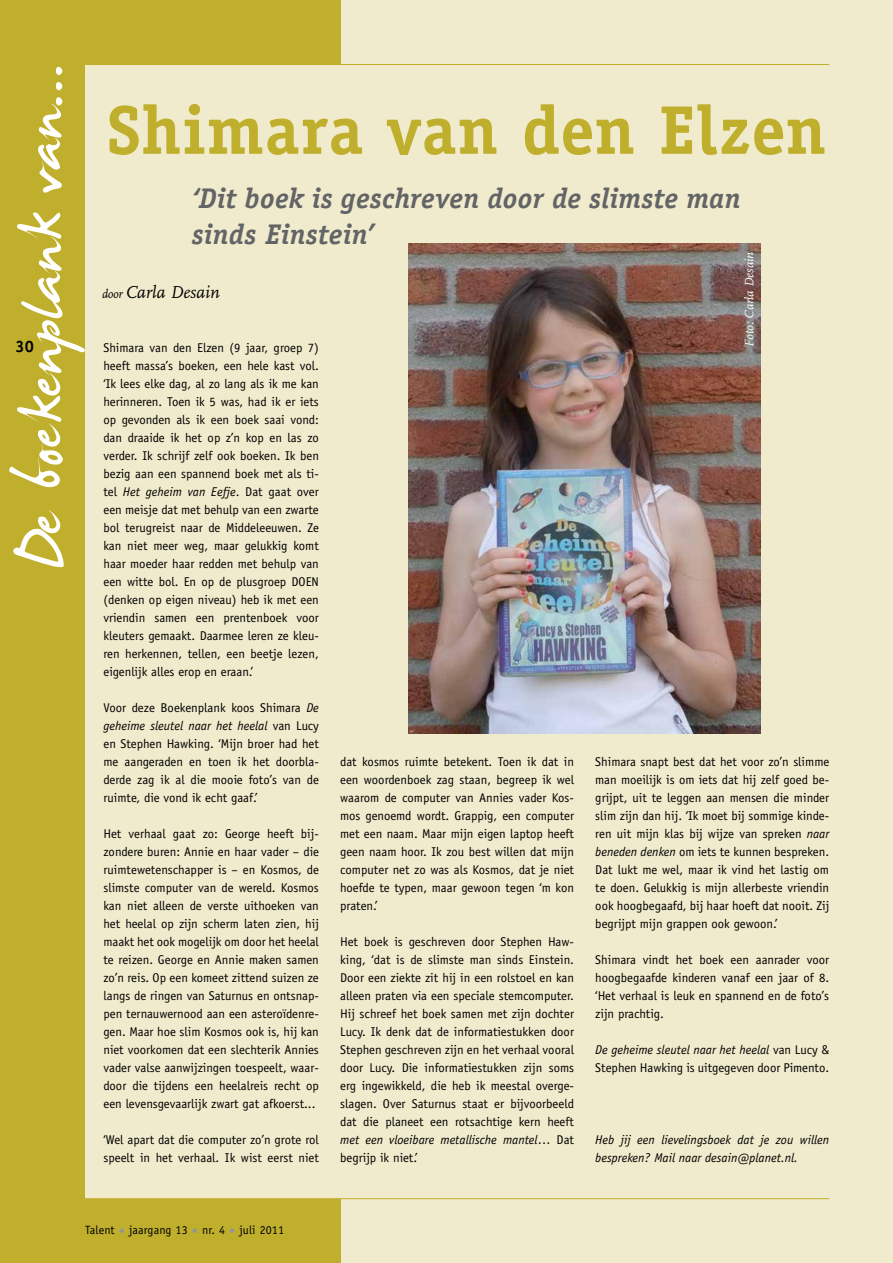
<style>
.page{position:relative;width:893px;height:1263px;background:#f1ebcd}
.page>*{position:absolute;margin:0;border:0;box-sizing:border-box;transform-origin:0 0}
.t1{font:102px "James Fajardo";color:#fff}
.t2{font:700 69px "Officina Serif Std";letter-spacing:.01em;color:#c0af2c}
.t3{font:italic 700 28.5px/36px "Officina Serif Std";letter-spacing:.01em;color:#636466}
.t4{font:italic 18px "Scala OT";color:#000}
.t5{font:700 16.5px "Officina Sans Std";color:#000}
.t6{font:12.75px/18px "Officina Sans Std";color:#000;text-align:justify}
.t7{font:italic 12.75px/18px "Officina Sans Std";color:#000}
.t8{font:italic 12.75px "Scala OT";color:#fff}
.t9{font:12px "Officina Sans Std";letter-spacing:.01em;color:#000}
.s1{font-size:12.75px}
.s2{font-style:italic}
.s3{font-weight:700;color:#939598}
</style>
<div class="page">
<div style="left:0;top:0;width:340px;height:1263px;background:#c0af2c"></div>
<div style="left:85px;top:65px;width:744px;height:1134px;background:#f1ebcd"></div>
<hr style="left:85px;top:1198px;width:744px;height:1px;background:#c0af2c">
<hr style="left:85px;top:64px;width:744px;height:1px;background:#c0af2c">
<img style="left:408px;top:244px;width:353px;height:489px">
<h1 class="t1" style="left:-10px;top:568px;width:506px;rotate:-90deg">De boekenplank van...</h1>
<p class="t5" style="left:16px;top:336px;width:20px">30</p>
<h2 class="t2" style="left:106px;top:87px;width:721px">Shimara van den Elzen</h2>
<h3 class="t3" style="left:192px;top:180px;width:550px">‘Dit boek is geschreven door de slimste man sinds Einstein’</h3>
<h3 class="t4" style="left:102px;top:281px;width:119px"><span class="s1">door</span> Carla Desain</h3>
<p class="t6" style="left:103px;top:338px;width:217px">Shimara van den Elzen (9 jaar, groep 7) heeft massa’s boeken, een hele kast vol. ‘Ik lees elke dag, al zo lang als ik me kan herinneren. Toen ik 5 was, had ik er iets op gevonden als ik een boek saai vond: dan draaide ik het op z’n kop en las zo verder. Ik schrijf zelf ook boeken. Ik ben bezig aan een spannend boek met als ti&shy;tel <span class="s2">Het geheim van Eefje</span>. Dat gaat over een meisje dat met behulp van een zwarte bol terugreist naar de Middeleeuwen. Ze kan niet meer weg, maar gelukkig komt haar moeder haar redden met behulp van een witte bol. En op de plusgroep DOEN (denken op eigen niveau) heb ik met een vriendin samen een prentenboek voor kleuters gemaakt. Daarmee leren ze kleu&shy;ren herkennen, tellen, een beetje lezen, eigenlijk alles erop en eraan.’</p>
<p class="t6" style="left:103px;top:699px;width:217px">Voor deze Boekenplank koos Shimara <span class="s2">De geheime sleutel naar het heelal</span> van Lucy en Stephen Hawking. ‘Mijn broer had het me aangeraden en toen ik het doorbla&shy;derde zag ik al die mooie foto’s van de ruimte, die vond ik echt gaaf.’</p>
<p class="t6" style="left:103px;top:825px;width:217px">Het verhaal gaat zo: George heeft bij&shy;zondere buren: Annie en haar vader – die ruimtewetenschapper is – en Kosmos, de slimste computer van de wereld. Kosmos kan niet alleen de verste uithoeken van het heelal op zijn scherm laten zien, hij maakt het ook mogelijk om door het heelal te reizen. George en Annie maken samen zo’n reis. Op een komeet zittend suizen ze langs de ringen van Saturnus en ontsnap&shy;pen ternauwernood aan een asteroïdenre&shy;gen. Maar hoe slim Kosmos ook is, hij kan niet voorkomen dat een slechterik Annies vader valse aanwijzingen toespeelt, waar&shy;door die tijdens een heelalreis recht op een levensgevaarlijk zwart gat afkoerst...</p>
<p class="t6" style="left:103px;top:1131px;width:217px">‘Wel apart dat die computer zo’n grote rol speelt in het verhaal. Ik wist eerst niet</p>
<p class="t8" style="left:742px;top:347px;width:97px;rotate:-90deg">Foto: Carla Desain</p>
<p class="t6" style="left:340px;top:753px;width:235px">dat kosmos ruimte betekent. Toen ik dat in een woordenboek zag staan, begreep ik wel waarom de computer van Annies vader Kos&shy;mos genoemd wordt. Grappig, een computer met een naam. Maar mijn eigen laptop heeft geen naam hoor. Ik zou best willen dat mijn computer net zo was als Kosmos, dat je niet hoefde te typen, maar gewoon tegen ‘m kon praten.’</p>
<p class="t6" style="left:340px;top:933px;width:235px">Het boek is geschreven door Stephen Haw&shy;king, ‘dat is de slimste man sinds Einstein.<br>Door een ziekte zit hij in een rolstoel en kan alleen praten via een speciale stemcomputer.<br>Hij schreef het boek samen met zijn dochter Lucy. Ik denk dat de informatiestukken door Stephen geschreven zijn en het verhaal vooral door Lucy. Die informatiestukken zijn soms erg ingewikkeld, die heb ik meestal overge&shy;slagen. Over Saturnus staat er bijvoorbeeld dat die planeet een rotsachtige kern heeft <span class="s2">met een vloeibare metallische mantel</span>… Dat begrijp ik niet.’</p>
<p class="t6" style="left:595px;top:752px;width:235px">Shimara snapt best dat het voor zo’n slimme man moeilijk is om iets dat hij zelf goed be&shy;grijpt, uit te leggen aan mensen die minder slim zijn dan hij. ‘Ik moet bij sommige kinde&shy;ren uit mijn klas bij wijze van spreken <span class="s2">naar beneden denken</span> om iets te kunnen bespreken.<br>Dat lukt me wel, maar ik vind het lastig om te doen. Gelukkig is mijn allerbeste vriendin ook hoogbegaafd, bij haar hoeft dat nooit. Zij begrijpt mijn grappen ook gewoon.’</p>
<p class="t6" style="left:595px;top:951px;width:235px">Shimara vindt het boek een aanrader voor hoogbegaafde kinderen vanaf een jaar of 8. ‘Het verhaal is leuk en spannend en de foto’s zijn prachtig.</p>
<p class="t6" style="left:595px;top:1041px;width:235px"><span class="s2">De geheime sleutel naar het heelal</span> van Lucy &amp;<br>Stephen Hawking is uitgegeven door Pimento.</p>
<p class="t7" style="left:595px;top:1131px;width:235px">Heb jij een lievelingsboek dat je zou willen bespreken? Mail naar desain@planet.nl.</p>
<p class="t9" style="left:85px;top:1223px;width:201px">Talent <span class="s3">•</span> jaargang 13 <span class="s3">•</span> nr. 4 <span class="s3">•</span> juli 2011</p>
</div>
